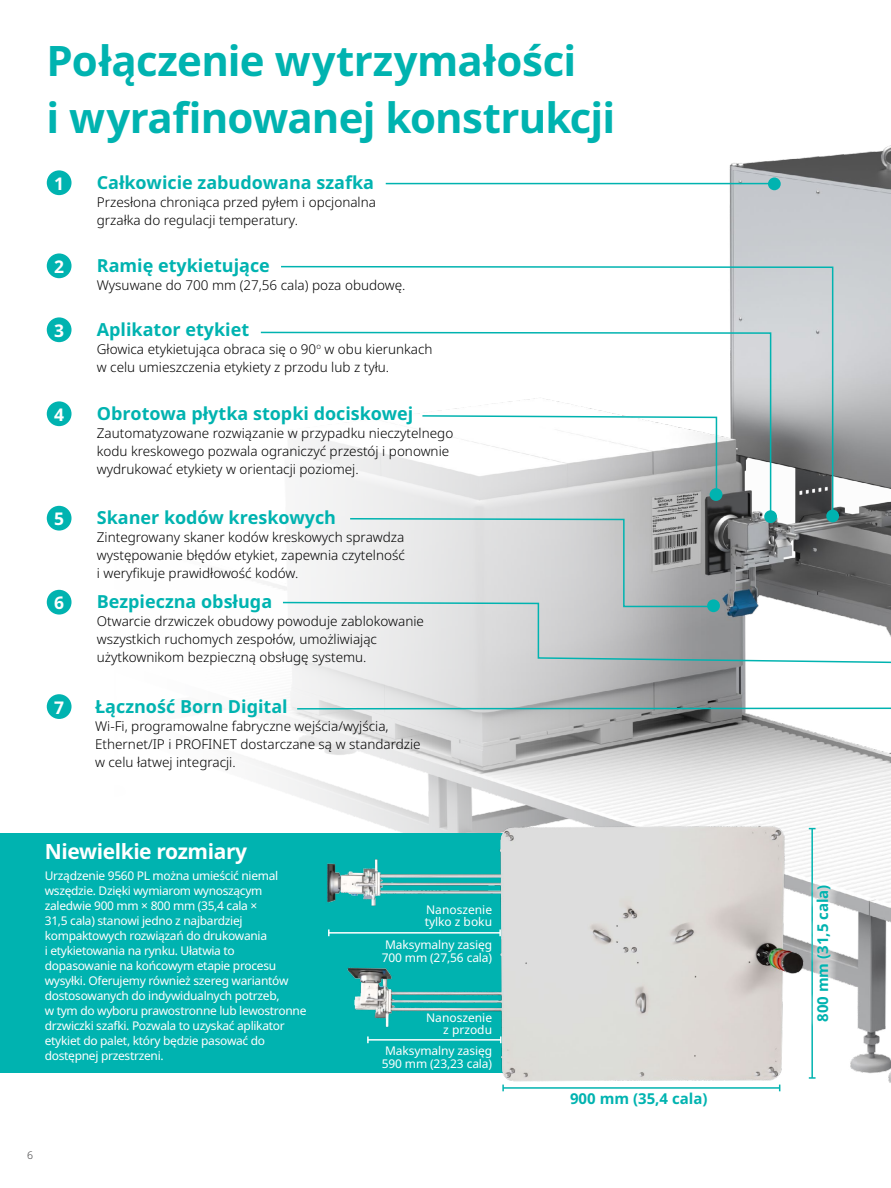
<style>
.page{position:relative;width:891px;height:1188px;background:#fff}
.page>*{position:absolute;margin:0;border:0;box-sizing:border-box;transform-origin:0 0}
.Box_Out_Header_32pt{font:700 42px/57px "Noto Sans";letter-spacing:-.02em;color:#00b3b0}
.Sub_18pt{font:700 21px "Noto Sans";letter-spacing:-.02em;color:#fff}
.Subheads_bold_8_5{font:700 18px "Noto Sans";color:#00b3b0}
.t1{font:700 17.4px "Noto Sans";color:#fff}
.Bullet_8_5_12{font:700 15px "Noto Sans";color:#00b3b0}
.Subheads_bold_8_5-2{font:300 13.5px/18px "Noto Sans";color:#000}
.Bullet_8_5_12-2{font:12px/15px "Noto Sans";letter-spacing:-.025em;color:#fff}
.Bullet_8_5_12-3{font:12px/12px "Noto Sans";color:#fff}
.t2{font:300 10.5px "Noto Sans";color:#414042}
</style>
<div class="page">
<img style="left:46px;top:145px;width:845px;height:938px">
<div style="left:0;top:833px;width:753px;height:240px;background:#00b3b0"></div>
<img style="left:321px;top:823px;width:490px;height:269px">
<hr style="left:503px;top:1087px;width:277px;height:2px;background:#00b3b0">
<hr style="left:329px;top:932px;width:171px;height:2px;background:#fff">
<svg style="left:328px;top:929px;width:2px;height:7px"></svg>
<svg style="left:499px;top:929px;width:2px;height:7px"></svg>
<hr style="left:368px;top:1039px;width:133px;height:2px;background:#fff">
<svg style="left:367px;top:1036px;width:2px;height:7px"></svg>
<svg style="left:500px;top:1036px;width:2px;height:7px"></svg>
<hr style="left:811px;top:829px;width:2px;height:249px;background:#00b3b0">
<svg style="left:809px;top:1077px;width:7px;height:2px"></svg>
<svg style="left:808px;top:877px;width:31px;height:153px"></svg>
<div style="left:768px;top:177px;width:13px;height:13px;background:#00b3b0;border-radius:50%"></div>
<div style="left:47px;top:170px;width:25px;height:25px;background:#00b3b0;border-radius:50%"></div>
<div style="left:47px;top:253px;width:25px;height:25px;background:#00b3b0;border-radius:50%"></div>
<div style="left:47px;top:317px;width:25px;height:25px;background:#00b3b0;border-radius:50%"></div>
<div style="left:47px;top:401px;width:25px;height:25px;background:#00b3b0;border-radius:50%"></div>
<div style="left:47px;top:694px;width:25px;height:25px;background:#00b3b0;border-radius:50%"></div>
<div style="left:47px;top:506px;width:25px;height:25px;background:#00b3b0;border-radius:50%"></div>
<div style="left:47px;top:590px;width:25px;height:25px;background:#00b3b0;border-radius:50%"></div>
<hr style="left:386px;top:183px;width:388px;height:1px;background:#00b3b0">
<svg style="left:280px;top:265px;width:554px;height:66px"></svg>
<svg style="left:259px;top:331px;width:37px;height:183px"></svg>
<svg style="left:281px;top:523px;width:15px;height:143px"></svg>
<svg style="left:296px;top:288px;width:595px;height:422px"></svg>
<p class="Box_Out_Header_32pt" style="left:46px;top:32px;width:570px">Połączenie wytrzymałości<br>i wyrafinowanej konstrukcji</p>
<p class="t1" style="left:54px;top:171px;width:11px">1</p>
<p class="t1" style="left:54px;top:254px;width:11px">2</p>
<p class="t1" style="left:54px;top:318px;width:11px">3</p>
<p class="t1" style="left:54px;top:402px;width:11px">4</p>
<p class="t1" style="left:54px;top:507px;width:11px">5</p>
<p class="t1" style="left:54px;top:591px;width:11px">6</p>
<p class="t1" style="left:54px;top:695px;width:11px">7</p>
<p class="Subheads_bold_8_5" style="left:97px;top:170px;width:279px">Całkowicie zabudowana szafka</p>
<p class="Subheads_bold_8_5-2" style="left:97px;top:193px;width:281px">Przesłona chroniąca przed pyłem i opcjonalna grzałka do regulacji temperatury.</p>
<p class="Subheads_bold_8_5" style="left:97px;top:253px;width:175px">Ramię etykietujące</p>
<p class="Subheads_bold_8_5-2" style="left:97px;top:276px;width:310px">Wysuwane do 700 mm (27,56 cala) poza obudowę.</p>
<p class="Subheads_bold_8_5" style="left:97px;top:317px;width:154px">Aplikator etykiet</p>
<p class="Subheads_bold_8_5-2" style="left:97px;top:340px;width:337px">Głowica etykietująca obraca się o 90<sup>o</sup> w obu kierunkach w celu umieszczenia etykiety z przodu lub z tyłu.</p>
<p class="Subheads_bold_8_5" style="left:97px;top:401px;width:318px">Obrotowa płytka stopki dociskowej</p>
<p class="Subheads_bold_8_5-2" style="left:97px;top:424px;width:358px">Zautomatyzowane rozwiązanie w przypadku nieczytelnego kodu kreskowego pozwala ograniczyć przestój i ponownie wydrukować etykiety w orientacji poziomej.</p>
<p class="Subheads_bold_8_5" style="left:97px;top:505px;width:241px">Skaner kodów kreskowych</p>
<p class="Subheads_bold_8_5-2" style="left:97px;top:529px;width:310px;text-align:justify">Zintegrowany skaner kodów kreskowych sprawdza występowanie błędów etykiet, zapewnia czytelność i weryfikuje prawidłowość kodów.</p>
<p class="Subheads_bold_8_5" style="left:97px;top:589px;width:177px">Bezpieczna obsługa</p>
<p class="Subheads_bold_8_5-2" style="left:97px;top:613px;width:329px">Otwarcie drzwiczek obudowy powoduje zablokowanie wszystkich ruchomych zespołów, umożliwiając użytkownikom bezpieczną obsługę systemu.</p>
<p class="Subheads_bold_8_5" style="left:95px;top:693px;width:194px">Łączność Born Digital</p>
<p class="Subheads_bold_8_5-2" style="left:95px;top:717px;width:327px">Wi-Fi, programowalne fabryczne wejścia/wyjścia,<br>Ethernet/IP i PROFINET dostarczane są w standardzie w celu łatwej integracji.</p>
<p class="Sub_18pt" style="left:45px;top:837px;width:204px">Niewielkie rozmiary</p>
<p class="Bullet_8_5_12-2" style="left:45px;top:868px;width:263px">Urządzenie 9560 PL można umieścić niemal wszędzie. Dzięki wymiarom wynoszącym zaledwie 900 mm × 800 mm (35,4 cala ×<br>31,5 cala) stanowi jedno z najbardziej kompaktowych rozwiązań do drukowania<br>i etykietowania na rynku. Ułatwia to dopasowanie na końcowym etapie procesu wysyłki. Oferujemy również szereg wariantów dostosowanych do indywidualnych potrzeb,<br>w tym do wyboru prawostronne lub lewostronne drzwiczki szafki. Pozwala to uzyskać aplikator etykiet do palet, który będzie pasować do dostępnej przestrzeni.</p>
<p class="t2" style="left:27px;top:1148px;width:7px">6</p>
<p class="Bullet_8_5_12-3" style="left:425px;top:903px;width:69px">Nanoszenie tylko z boku</p>
<p class="Bullet_8_5_12-2" style="left:382px;top:937px;width:112px;line-height:13.5px">Maksymalny zasięg<br>700 mm (27,56 cala)</p>
<p class="Bullet_8_5_12-3" style="left:426px;top:1011px;width:67px;text-align:right">Nanoszenie z przodu</p>
<p class="Bullet_8_5_12-2" style="left:382px;top:1043px;width:112px;line-height:13.5px">Maksymalny zasięg<br>590 mm (23,23 cala)</p>
<p class="Bullet_8_5_12" style="left:570px;top:1088px;width:139px">900 mm (35,4 cala)</p>
<p class="Bullet_8_5_12" style="left:812px;top:1022px;width:139px;rotate:-90deg">800 mm (31,5 cala)</p>
</div>
